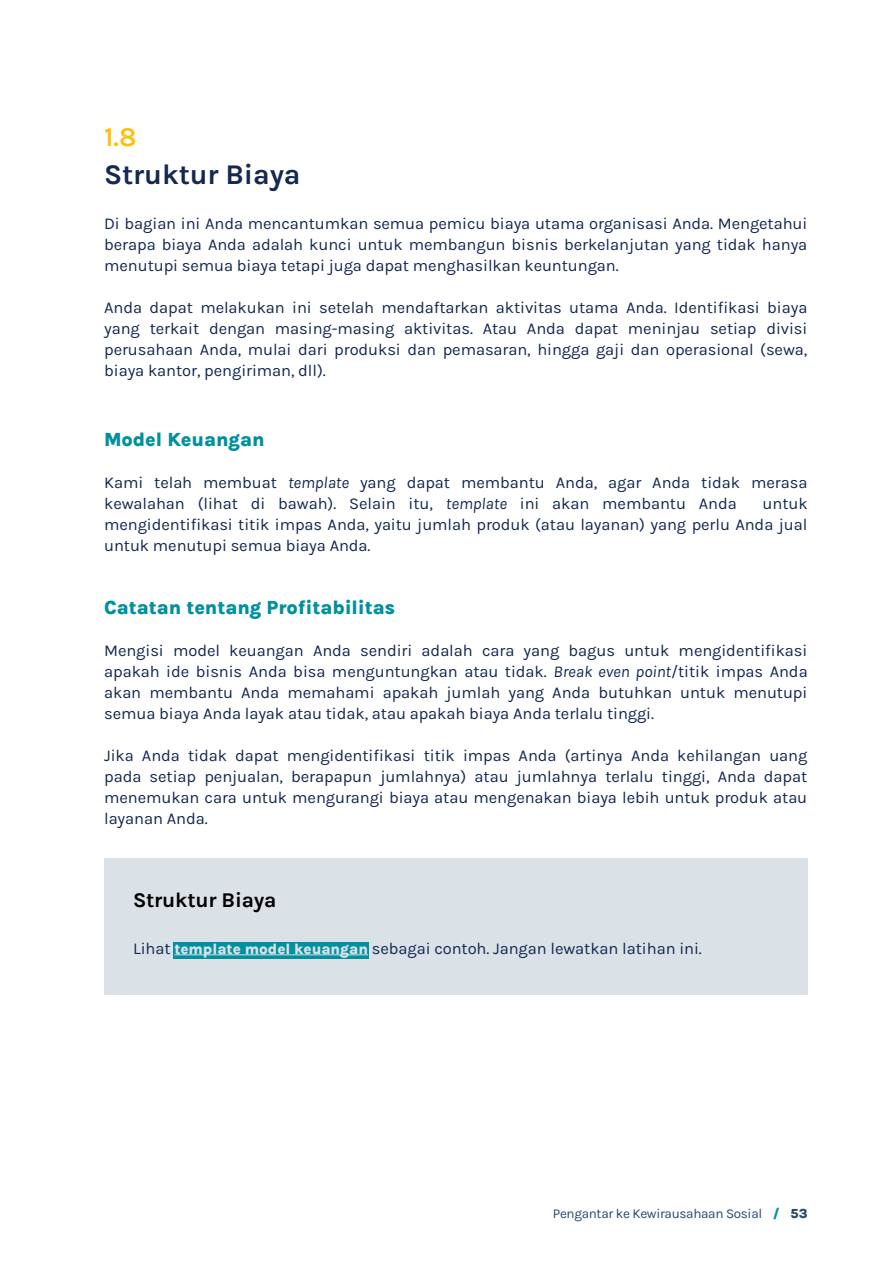
<style>
.page{position:relative;width:893px;height:1263px;background:#fff}
.page>*{position:absolute;margin:0;border:0;box-sizing:border-box;transform-origin:0 0}
.t1{font:700 28.5px "Karla";letter-spacing:-.005em;color:#142850}
.t2{font:600 27.45px "Karla";color:#ffbe0b}
.t3{font:700 21px "Karla";letter-spacing:-.01em;color:#000}
.t4{font:800 19.5px "Karla";letter-spacing:-.005em;color:#00909e}
.t5{font:16.5px/21px "Karla";letter-spacing:-.005em;color:#142850;text-align:justify}
.t6{font:13.5px "Karla";letter-spacing:-.025em;color:#27496d}
.s1{font-style:italic}
.s2{font-weight:800;font-size:15px;color:#dae1e7}
.s3{font-weight:800;color:#00909e}
.s4{font-weight:800}
</style>
<div class="page">
<div style="left:104px;top:858px;width:703px;height:137px;background:#dae1e7"></div>
<div style="left:173px;top:942px;width:196px;height:16px;background:#00909e"></div>
<hr style="left:174px;top:954px;width:194px;height:1px;background:#dae1e7">
<h2 class="t2" style="left:104px;top:119px;width:34px">1.8</h2>
<h1 class="t1" style="left:104px;top:156px;width:198px">Struktur Biaya</h1>
<p class="t5" style="left:104px;top:213px;width:705px">Di bagian ini Anda mencantumkan semua pemicu biaya utama organisasi Anda. Mengetahui berapa biaya Anda adalah kunci untuk membangun bisnis berkelanjutan yang tidak hanya menutupi semua biaya tetapi juga dapat menghasilkan keuntungan.</p>
<p class="t5" style="left:104px;top:297px;width:705px">Anda dapat melakukan ini setelah mendaftarkan aktivitas utama Anda. Identifikasi biaya yang terkait dengan masing-masing aktivitas. Atau Anda dapat meninjau setiap divisi perusahaan Anda, mulai dari produksi dan pemasaran, hingga gaji dan operasional (sewa, biaya kantor, pengiriman, dll).</p>
<p class="t4" style="left:104px;top:427px;width:162px">Model Keuangan</p>
<p class="t5" style="left:104px;top:472px;width:705px">Kami telah membuat <span class="s1">template</span> yang dapat membantu Anda, agar Anda tidak merasa kewalahan (lihat di bawah). Selain itu, <span class="s1">template</span> ini akan membantu Anda</p>
<p class="t5" style="left:104px;top:493px;width:705px;text-indent:658px">untuk mengidentifikasi titik impas Anda, yaitu jumlah produk (atau layanan) yang perlu Anda jual untuk menutupi semua biaya Anda.</p>
<p class="t4" style="left:104px;top:595px;width:293px">Catatan tentang Profitabilitas</p>
<p class="t5" style="left:104px;top:640px;width:705px">Mengisi model keuangan Anda sendiri adalah cara yang bagus untuk mengidentifikasi apakah ide bisnis Anda bisa menguntungkan atau tidak. <span class="s1">Break even point</span>/titik impas Anda akan membantu Anda memahami apakah jumlah yang Anda butuhkan untuk menutupi semua biaya Anda layak atau tidak, atau apakah biaya Anda terlalu tinggi.</p>
<p class="t5" style="left:104px;top:745px;width:705px">Jika Anda tidak dapat mengidentifikasi titik impas Anda (artinya Anda kehilangan uang pada setiap penjualan, berapapun jumlahnya) atau jumlahnya terlalu tinggi, Anda dapat menemukan cara untuk mengurangi biaya atau mengenakan biaya lebih untuk produk atau layanan Anda.</p>
<p class="t3" style="left:133px;top:887px;width:145px">Struktur Biaya</p>
<p class="t5" style="left:133px;top:937px;width:570px">Lihat <span class="s2">template model keuangan</span> sebagai contoh. Jangan lewatkan latihan ini.</p>
<p class="t6" style="left:553px;top:1205px;width:256px">Pengantar ke Kewirausahaan Sosial <span class="s3">/</span> <span class="s4">53</span></p>
</div>
